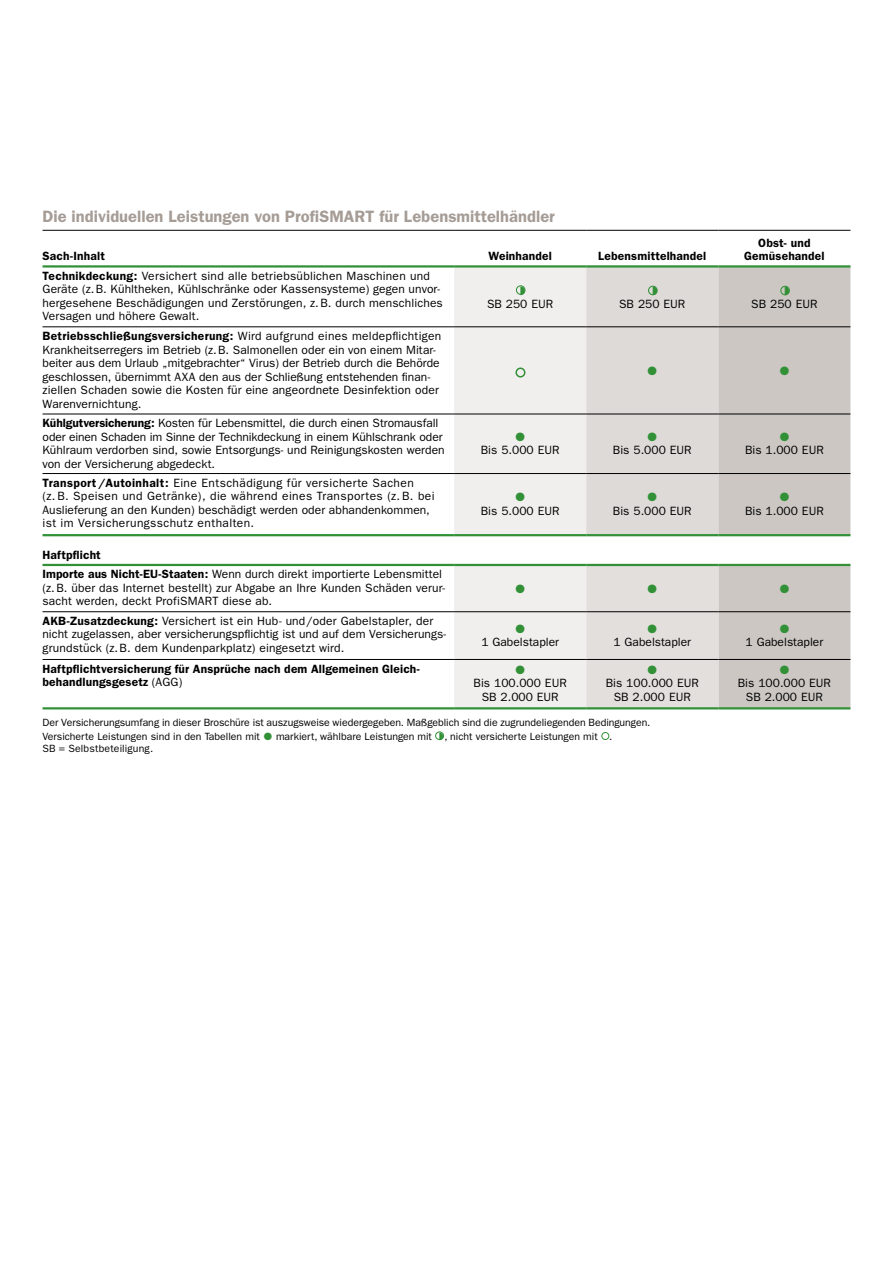
<style>
.page{position:relative;width:893px;height:1263px;background:#fff}
.page>*{position:absolute;margin:0;border:0;box-sizing:border-box;transform-origin:0 0}
.PKI_Subline_heavy_20{font:600 16.5px "Franklin Gothic";color:#a59c96}
.Tabellen-Copy{font:12px/13.5px "Franklin Gothic";letter-spacing:.005em;color:#000}
.Tabellen-Copy_Demi{font:12px/13.5px "Franklin Gothic";letter-spacing:.01em;color:#000}
.Tabellen-Copy-2{font:12px/13.5px "Franklin Gothic";letter-spacing:.03em;color:#000}
.Copy_PKI{font:600 12px/13.5px "Franklin Gothic";letter-spacing:.015em;color:#000}
.Tabellen-Copy_Demi-2{font:600 12px "Franklin Gothic";letter-spacing:.015em;color:#000}
.Tabellen-Copy-3{font:600 12px "Franklin Gothic";letter-spacing:.015em;color:#000}
.t1{font:12px "Zapf Dingbats";color:#329137}
.t2{font:10.5px "Franklin Gothic";color:#000}
.s1{font-weight:600}
.s2{font-weight:400}
.s3{color:#329137}
</style>
<div class="page">
<svg style="left:454px;top:268px;width:132px;height:439px;background:#f0efee"></svg>
<div style="left:718px;top:268px;width:132px;height:439px;background:#ccc7c3"></div>
<div style="left:718px;top:535px;width:132px;height:30px;background:#fff"></div>
<div style="left:586px;top:566px;width:132px;height:141px;background:#e3dfdd"></div>
<hr style="left:43px;top:230px;width:411px;height:1px;background:#000">
<hr style="left:454px;top:230px;width:132px;height:1px;background:#000">
<hr style="left:586px;top:230px;width:132px;height:1px;background:#000">
<hr style="left:718px;top:230px;width:132px;height:1px;background:#000">
<hr style="left:43px;top:326px;width:411px;height:1px;background:#000">
<hr style="left:454px;top:326px;width:132px;height:1px;background:#000">
<hr style="left:718px;top:326px;width:132px;height:1px;background:#000">
<hr style="left:43px;top:414px;width:411px;height:1px;background:#000">
<hr style="left:454px;top:414px;width:132px;height:1px;background:#000">
<hr style="left:718px;top:414px;width:132px;height:1px;background:#000">
<hr style="left:43px;top:473px;width:411px;height:1px;background:#000">
<hr style="left:454px;top:473px;width:132px;height:1px;background:#000">
<hr style="left:718px;top:473px;width:132px;height:1px;background:#000">
<hr style="left:43px;top:611px;width:411px;height:1px;background:#000">
<hr style="left:454px;top:611px;width:132px;height:1px;background:#000">
<hr style="left:586px;top:611px;width:132px;height:1px;background:#000">
<hr style="left:718px;top:611px;width:132px;height:1px;background:#000">
<hr style="left:43px;top:265px;width:411px;height:3px;background:#329137">
<hr style="left:454px;top:265px;width:132px;height:3px;background:#329137">
<hr style="left:586px;top:265px;width:132px;height:3px;background:#329137">
<hr style="left:718px;top:265px;width:132px;height:3px;background:#329137">
<hr style="left:454px;top:564px;width:132px;height:2px;background:#329137">
<hr style="left:586px;top:564px;width:132px;height:2px;background:#329137">
<hr style="left:43px;top:564px;width:411px;height:2px;background:#329137">
<hr style="left:718px;top:564px;width:132px;height:2px;background:#329137">
<hr style="left:43px;top:707px;width:411px;height:2px;background:#329137">
<hr style="left:454px;top:707px;width:132px;height:2px;background:#329137">
<hr style="left:586px;top:707px;width:132px;height:2px;background:#329137">
<hr style="left:718px;top:707px;width:132px;height:2px;background:#329137">
<hr style="left:43px;top:659px;width:411px;height:1px;background:#000">
<hr style="left:454px;top:659px;width:132px;height:1px;background:#000">
<hr style="left:586px;top:659px;width:132px;height:1px;background:#000">
<hr style="left:718px;top:659px;width:132px;height:1px;background:#000">
<hr style="left:43px;top:534px;width:411px;height:2px;background:#329137">
<hr style="left:454px;top:534px;width:132px;height:2px;background:#329137">
<hr style="left:586px;top:534px;width:132px;height:2px;background:#329137">
<hr style="left:718px;top:534px;width:132px;height:2px;background:#329137">
<div style="left:515px;top:367px;width:10px;height:10px;border:2px solid #329137;border-radius:50%"></div>
<div style="left:516px;top:285px;width:9px;height:10px;border:1px solid #329137;border-radius:50%"></div>
<div style="left:780px;top:286px;width:10px;height:9px;border:1px solid #329137;border-radius:50%"></div>
<div style="left:601px;top:732px;width:8px;height:8px;border:1px solid #329137;border-radius:50%"></div>
<div style="left:435px;top:731px;width:9px;height:9px;border:1px solid #329137;border-radius:50%"></div>
<svg style="left:521px;top:286px;width:4px;height:9px"></svg>
<div style="left:586px;top:266px;width:132px;height:269px;background:#dedad7"></div>
<svg style="left:785px;top:286px;width:4px;height:9px"></svg>
<p class="PKI_Subline_heavy_20" style="left:43px;top:207px;width:514px">Die individuellen Leistungen von ProfiSMART für Lebensmittelhändler</p>
<p class="Tabellen-Copy-3" style="left:43px;top:249px;width:64px">Sach-Inhalt</p>
<p class="Tabellen-Copy_Demi-2" style="left:488px;top:249px;width:65px">Weinhandel</p>
<p class="Tabellen-Copy_Demi-2" style="left:598px;top:249px;width:110px">Lebensmittelhandel</p>
<p class="Tabellen-Copy_Demi-2" style="left:758px;top:235px;width:54px">Obst- und</p>
<p class="Tabellen-Copy_Demi-2" style="left:744px;top:249px;width:82px">Gemüsehandel</p>
<p class="Tabellen-Copy_Demi" style="left:43px;top:269px;width:402px"><span class="s1">Technikdeckung:</span> Versichert sind alle betriebsüblichen Maschinen und Geräte (z.B. Kühltheken, Kühlschränke oder Kassensysteme) gegen unvor&shy;hergesehene Beschädigungen und Zerstörungen, z.B. durch menschliches Versagen und höhere Gewalt.</p>
<p class="Tabellen-Copy" style="left:43px;top:329px;width:400px"><span class="s1">Betriebsschließungsversicherung:</span> Wird aufgrund eines meldepflichtigen Krankheitserregers im Betrieb (z.B. Salmonellen oder ein von einem Mitar&shy;beiter aus dem Urlaub „mitgebrachter“ Virus) der Betrieb durch die Behörde geschlossen, übernimmt AXA den aus der Schließung entstehenden finan&shy;ziellen Schaden sowie die Kosten für eine angeordnete Desinfektion oder Warenvernichtung.</p>
<p class="Tabellen-Copy" style="left:43px;top:416px;width:404px"><span class="s1">Kühlgutversicherung:</span> Kosten für Lebensmittel, die durch einen Stromausfall oder einen Schaden im Sinne der Technikdeckung in einem Kühlschrank oder Kühlraum verdorben sind, sowie Entsorgungs- und Reinigungskosten werden von der Versicherung abgedeckt.</p>
<p class="Tabellen-Copy-2" style="left:43px;top:476px;width:394px"><span class="s1">Transport /Autoinhalt:</span> Eine Entschädigung für versicherte Sachen<br>(z. B. Speisen und Getränke), die während eines Transportes (z. B. bei Auslieferung an den Kunden) beschädigt werden oder abhandenkommen, ist im Versicherungsschutz enthalten.</p>
<p class="Tabellen-Copy-3" style="left:43px;top:547px;width:60px">Haftpflicht</p>
<p class="Tabellen-Copy_Demi" style="left:43px;top:567px;width:404px"><span class="s1">Importe aus Nicht-EU-Staaten:</span> Wenn durch direkt importierte Lebensmittel (z.B. über das Internet bestellt) zur Abgabe an Ihre Kunden Schäden verur&shy;sacht werden, deckt ProfiSMART diese ab.</p>
<p class="Tabellen-Copy" style="left:487px;top:298px;width:68px">SB 250 EUR</p>
<p class="Tabellen-Copy" style="left:619px;top:298px;width:68px">SB 250 EUR</p>
<p class="Tabellen-Copy" style="left:751px;top:298px;width:68px">SB 250 EUR</p>
<p class="t1" style="left:515px;top:431px;width:11px">●</p>
<p class="Tabellen-Copy" style="left:481px;top:444px;width:80px">Bis 5.000 EUR</p>
<p class="t1" style="left:515px;top:492px;width:11px">●</p>
<p class="Tabellen-Copy" style="left:481px;top:504px;width:80px">Bis 5.000 EUR</p>
<p class="t1" style="left:648px;top:365px;width:11px">●</p>
<p class="t1" style="left:780px;top:365px;width:11px">●</p>
<p class="t1" style="left:648px;top:431px;width:11px">●</p>
<p class="Tabellen-Copy" style="left:613px;top:444px;width:80px">Bis 5.000 EUR</p>
<p class="t1" style="left:648px;top:492px;width:11px">●</p>
<p class="Tabellen-Copy" style="left:613px;top:504px;width:80px">Bis 5.000 EUR</p>
<p class="t1" style="left:780px;top:431px;width:11px">●</p>
<p class="Tabellen-Copy" style="left:745px;top:444px;width:80px">Bis 1.000 EUR</p>
<p class="t1" style="left:780px;top:492px;width:11px">●</p>
<p class="Tabellen-Copy" style="left:745px;top:504px;width:80px">Bis 1.000 EUR</p>
<p class="t1" style="left:515px;top:583px;width:11px">●</p>
<p class="t1" style="left:648px;top:583px;width:11px">●</p>
<p class="t1" style="left:780px;top:583px;width:11px">●</p>
<p class="Tabellen-Copy" style="left:43px;top:614px;width:405px"><span class="s1">AKB-Zusatzdeckung:</span> Versichert ist ein Hub- und/oder Gabelstapler, der nicht zugelassen, aber versicherungspflichtig ist und auf dem Versicherungs&shy;grundstück (z.B. dem Kundenparkplatz) eingesetzt wird.</p>
<p class="t1" style="left:515px;top:623px;width:11px">●</p>
<p class="Tabellen-Copy" style="left:481px;top:635px;width:79px">1 Gabelstapler</p>
<p class="Copy_PKI" style="left:43px;top:662px;width:379px">Haftpflichtversicherung für Ansprüche nach dem Allgemeinen Gleich&shy;behandlungsgesetz <span class="s2">(AGG)</span></p>
<p class="t1" style="left:515px;top:664px;width:11px">●</p>
<p class="Tabellen-Copy" style="left:474px;top:676px;width:95px">Bis 100.000 EUR</p>
<p class="Tabellen-Copy" style="left:482px;top:690px;width:79px">SB 2.000 EUR</p>
<p class="t1" style="left:648px;top:623px;width:11px">●</p>
<p class="Tabellen-Copy" style="left:613px;top:635px;width:79px">1 Gabelstapler</p>
<p class="t1" style="left:648px;top:664px;width:11px">●</p>
<p class="Tabellen-Copy" style="left:606px;top:676px;width:95px">Bis 100.000 EUR</p>
<p class="Tabellen-Copy" style="left:614px;top:690px;width:79px">SB 2.000 EUR</p>
<p class="t2" style="left:43px;top:716px;width:609px">Der Versicherungsumfang in dieser Broschüre ist auszugsweise wiedergegeben. Maßgeblich sind die zugrundeliegenden Bedingungen.</p>
<p class="t2" style="left:43px;top:730px;width:571px">Versicherte Leistungen sind in den Tabellen mit <span class="s3">●</span> markiert, wählbare Leistungen mit <span class="s3">◗</span>, nicht versicherte Leistungen mit .</p>
<p class="t2" style="left:43px;top:742px;width:112px">SB = Selbstbeteiligung.</p>
<p class="t1" style="left:780px;top:623px;width:11px">●</p>
<p class="Tabellen-Copy" style="left:746px;top:635px;width:79px">1 Gabelstapler</p>
<p class="t1" style="left:780px;top:664px;width:11px">●</p>
<p class="Tabellen-Copy" style="left:738px;top:676px;width:95px">Bis 100.000 EUR</p>
<p class="Tabellen-Copy" style="left:746px;top:690px;width:79px">SB 2.000 EUR</p>
</div>
